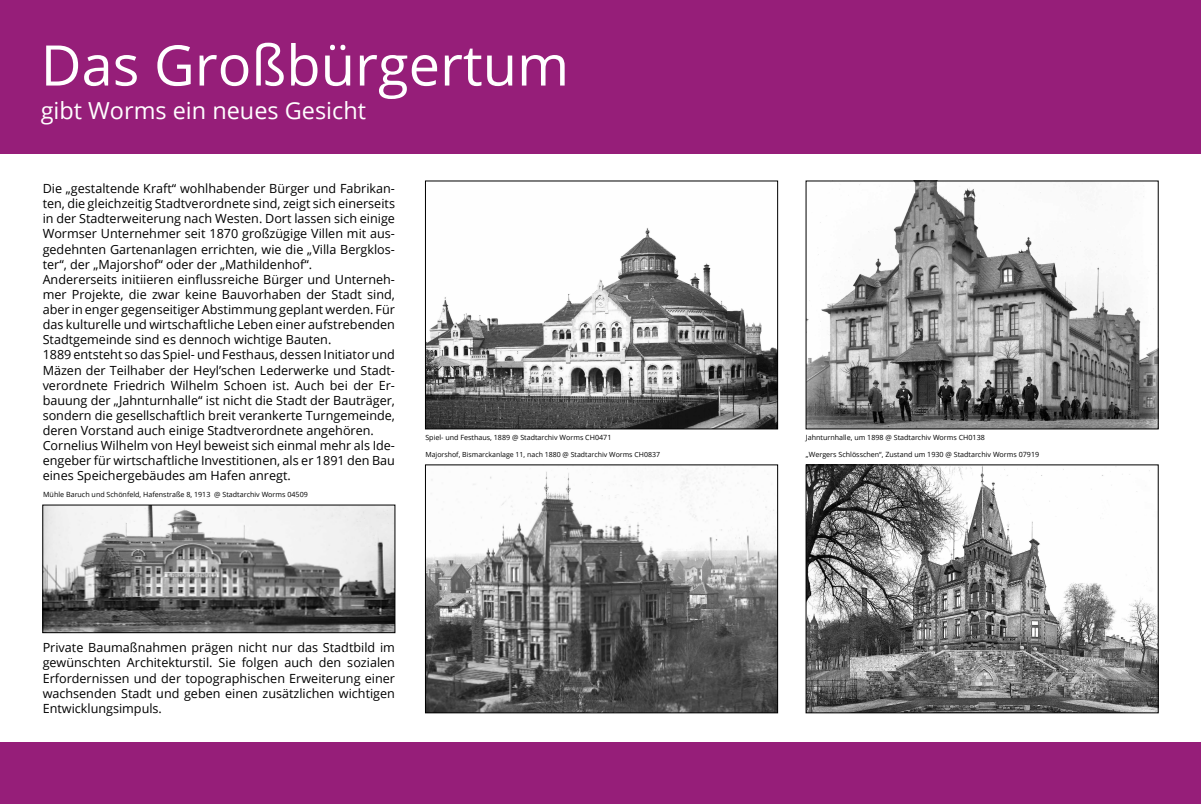
<style>
.page{position:relative;width:1201px;height:804px;background:#fff}
.page>*{position:absolute;margin:0;border:0;box-sizing:border-box;transform-origin:0 0}
.t1{font:56px "Open Sans";color:#fff}
.t2{font:23.45px "Open Sans";color:#fff}
.t3{font:12.6px/15.1px "Open Sans";color:#000}
.t4{font:7.14px "Open Sans";color:#000}
.t5{font:7px "Open Sans";color:#000}
</style>
<div class="page">
<div style="left:0;top:742px;width:1200px;height:62px;background:#961e79"></div>
<div style="left:0;top:0;width:1200px;height:154px;background:#961e79"></div>
<img style="left:427px;top:228px;width:348px;height:199px">
<div style="left:425px;top:181px;width:352px;height:248px;border:1px solid #000"></div>
<img style="left:808px;top:183px;width:348px;height:244px">
<img style="left:427px;top:467px;width:348px;height:244px">
<div style="left:425px;top:465px;width:352px;height:248px;border:1px solid #000"></div>
<img style="left:45px;top:507px;width:348px;height:123px">
<img style="left:808px;top:467px;width:348px;height:244px">
<div style="left:806px;top:465px;width:352px;height:248px;border:1px solid #000"></div>
<p class="t1" style="left:41px;top:27px;width:530px">Das Großbürgertum</p>
<p class="t2" style="left:41px;top:95px;width:327px">gibt Worms ein neues Gesicht</p>
<p class="t3" style="left:43px;top:180px;width:354px">Die „gestaltende Kraft“ wohlhabender Bürger und Fabrikan&shy;ten, die gleichzeitig Stadtverordnete sind, zeigt sich einerseits in der Stadterweiterung nach Westen. Dort lassen sich einige Wormser Unternehmer seit 1870 großzügige Villen mit aus&shy;gedehnten Gartenanlagen errichten, wie die „Villa Bergklos&shy;ter“, der „Majorshof“ oder der „Mathildenhof“.<br>Andererseits initiieren einflussreiche Bürger und Unterneh&shy;mer Projekte, die zwar keine Bauvorhaben der Stadt sind, aber in enger gegenseitiger Abstimmung geplant werden. Für das kulturelle und wirtschaftliche Leben einer aufstrebenden Stadtgemeinde sind es dennoch wichtige Bauten.<br>1889 entsteht so das Spiel- und Festhaus, dessen Initiator und Mäzen der Teilhaber der Heyl’schen Lederwerke und Stadt&shy;verordnete Friedrich Wilhelm Schoen ist. Auch bei der Er&shy;bauung der „Jahnturnhalle“ ist nicht die Stadt der Bauträger, sondern die gesellschaftlich breit verankerte Turngemeinde, deren Vorstand auch einige Stadtverordnete angehören.<br>Cornelius Wilhelm von Heyl beweist sich einmal mehr als Ide&shy;engeber für wirtschaftliche Investitionen, als er 1891 den Bau eines Speichergebäudes am Hafen anregt.</p>
<p class="t4" style="left:43px;top:489px;width:266px">Mühle Baruch und Schönfeld, Hafenstraße 8, 1913 @ Stadtarchiv Worms 04509</p>
<p class="t4" style="left:425px;top:432px;width:187px">Spiel- und Festhaus, 1889 @ Stadtarchiv Worms CH0471</p>
<p class="t4" style="left:806px;top:432px;width:180px">Jahnturnhalle, um 1898 @ Stadtarchiv Worms CH0138</p>
<p class="t5" style="left:425px;top:449px;width:236px">Majorshof, Bismarckanlage 11, nach 1880 @ Stadtarchiv Worms CH0837</p>
<p class="t4" style="left:806px;top:449px;width:235px">„Wergers Schlösschen“, Zustand um 1930 @ Stadtarchiv Worms 07919</p>
<p class="t3" style="left:43px;top:640px;width:354px;text-align:justify">Private Baumaßnahmen prägen nicht nur das Stadtbild im gewünschten Architekturstil. Sie folgen auch den sozialen Erfordernissen und der topographischen Erweiterung einer wachsenden Stadt und geben einen zusätzlichen wichtigen Entwicklungsimpuls.</p>
</div>
